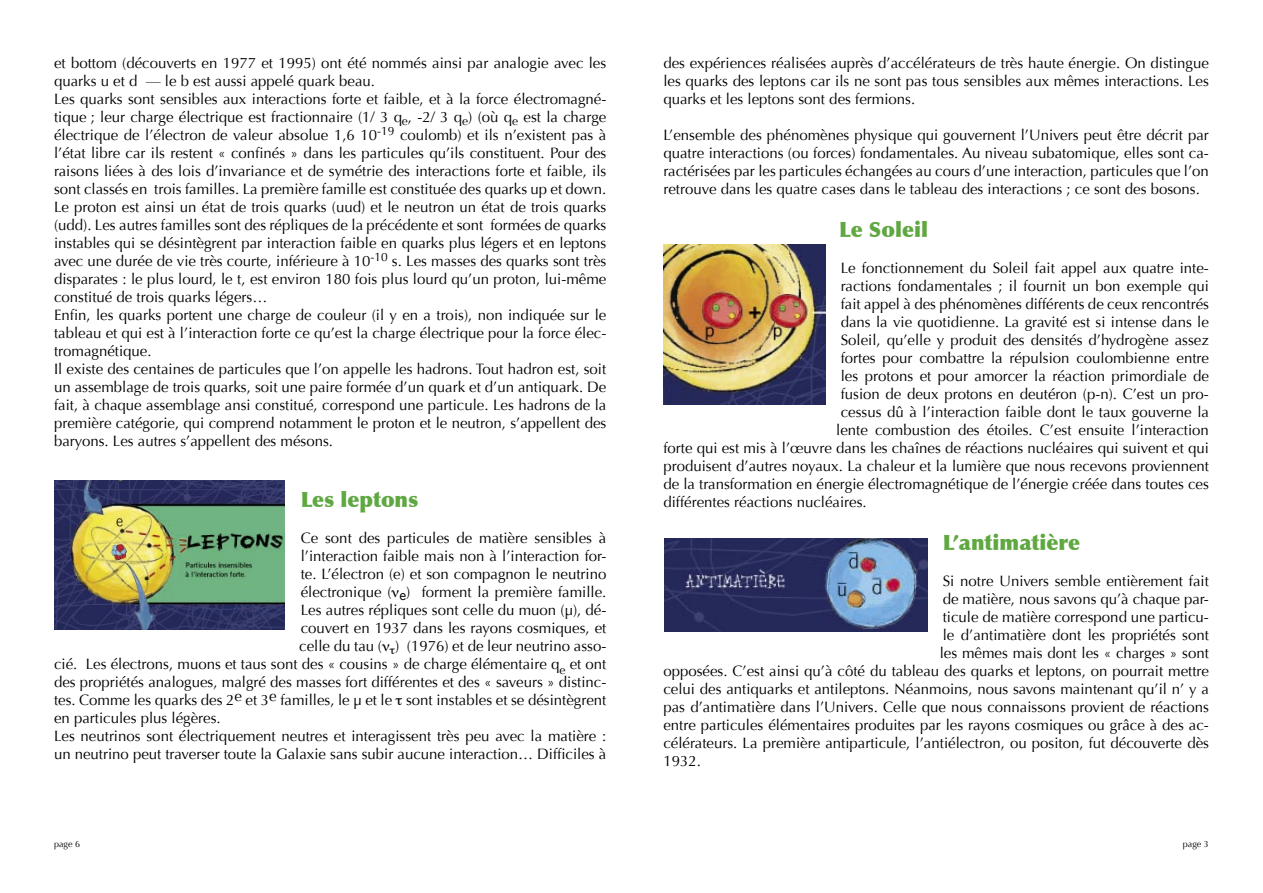
<style>
.page{position:relative;width:1263px;height:893px;background:#fff}
.page>*{position:absolute;margin:0;border:0;box-sizing:border-box;transform-origin:0 0}
.t1{font:900 21px "Optima";color:#5fa841}
.t2{font:15px/18px "Optima";color:#000;text-align:justify}
.t3{font:9px "Optima";color:#000}
</style>
<div class="page">
<img style="left:663px;top:245px;width:162px;height:160px">
<img style="left:665px;top:539px;width:262px;height:92px">
<img style="left:54px;top:481px;width:230px;height:148px">
<p class="t2" style="left:54px;top:54px;width:554px">et bottom (découverts en 1977 et 1995) ont été nommés ainsi par analogie avec les quarks u et d — le b est aussi appelé quark beau.</p>
<p class="t2" style="left:54px;top:90px;width:554px">Les quarks sont sensibles aux interactions forte et faible, et à la force électromagné&shy;tique ; leur charge électrique est fractionnaire (1/ 3 q<sub>e</sub>, -2/ 3 q<sub>e</sub>) (où q<sub>e</sub> est la charge électrique de l’électron de valeur absolue 1,6 10<sup>-19</sup> coulomb) et ils n’existent pas à l’état libre car ils restent « confinés » dans les particules qu’ils constituent. Pour des raisons liées à des lois d’invariance et de symétrie des interactions forte et faible, ils sont classés en trois familles. La première famille est constituée des quarks up et down.<br>Le proton est ainsi un état de trois quarks (uud) et le neutron un état de trois quarks (udd). Les autres familles sont des répliques de la précédente et sont formées de quarks instables qui se désintègrent par interaction faible en quarks plus légers et en leptons avec une durée de vie très courte, inférieure à 10<sup>-10</sup> s. Les masses des quarks sont très disparates : le plus lourd, le t, est environ 180 fois plus lourd qu’un proton, lui-même constitué de trois quarks légers…</p>
<p class="t2" style="left:54px;top:306px;width:554px">Enfin, les quarks portent une charge de couleur (il y en a trois), non indiquée sur le tableau et qui est à l’interaction forte ce qu’est la charge électrique pour la force élec&shy;tromagnétique.</p>
<p class="t2" style="left:54px;top:360px;width:554px">Il existe des centaines de particules que l’on appelle les hadrons. Tout hadron est, soit un assemblage de trois quarks, soit une paire formée d’un quark et d’un antiquark. De fait, à chaque assemblage ansi constitué, correspond une particule. Les hadrons de la première catégorie, qui comprend notamment le proton et le neutron, s’appellent des baryons. Les autres s’appellent des mésons.</p>
<p class="t1" style="left:301px;top:487px;width:119px">Les leptons</p>
<p class="t2" style="left:301px;top:529px;width:307px">Ce sont des particules de matière sensibles à</p>
<p class="t2" style="left:301px;top:547px;width:307px">l’interaction faible mais non à l’interaction for-</p>
<p class="t2" style="left:301px;top:565px;width:307px">te. L’électron (e) et son compagnon le neutrino</p>
<p class="t2" style="left:301px;top:583px;width:307px">électronique ( <sub>e</sub>) forment la première famille.</p>
<p class="t2" style="left:301px;top:601px;width:307px">Les autres répliques sont celle du muon (µ), dé-</p>
<p class="t2" style="left:301px;top:619px;width:307px">couvert en 1937 dans les rayons cosmiques, et</p>
<p class="t2" style="left:299px;top:637px;width:309px">celle du tau ( ) (1976) et de leur neutrino asso-</p>
<p class="t2" style="left:54px;top:655px;width:554px">cié. Les électrons, muons et taus sont des « cousins » de charge élémentaire q<sub>e</sub> et ont</p>
<p class="t2" style="left:54px;top:673px;width:554px">des propriétés analogues, malgré des masses fort différentes et des « saveurs » distinc-</p>
<p class="t2" style="left:54px;top:691px;width:554px">tes. Comme les quarks des 2e et 3e familles, le µ et le sont instables et se désintègrent</p>
<p class="t2" style="left:54px;top:709px;width:168px">en particules plus légères.</p>
<p class="t2" style="left:54px;top:727px;width:554px">Les neutrinos sont électriquement neutres et interagissent très peu avec la matière : un neutrino peut traverser toute la Galaxie sans subir aucune interaction… Difficiles à</p>
<p class="t2" style="left:663px;top:54px;width:547px">des expériences réalisées auprès d’accélérateurs de très haute énergie. On distingue les quarks des leptons car ils ne sont pas tous sensibles aux mêmes interactions. Les quarks et les leptons sont des fermions.</p>
<p class="t2" style="left:663px;top:126px;width:547px">L’ensemble des phénomènes physique qui gouvernent l’Univers peut être décrit par quatre interactions (ou forces) fondamentales. Au niveau subatomique, elles sont ca&shy;ractérisées par les particules échangées au cours d’une interaction, particules que l’on retrouve dans les quatre cases dans le tableau des interactions ; ce sont des bosons.</p>
<p class="t1" style="left:839px;top:217px;width:90px">Le Soleil</p>
<p class="t2" style="left:841px;top:259px;width:370px">Le fonctionnement du Soleil fait appel aux quatre inte-</p>
<p class="t2" style="left:841px;top:277px;width:370px">ractions fondamentales ; il fournit un bon exemple qui</p>
<p class="t2" style="left:841px;top:295px;width:370px">fait appel à des phénomènes différents de ceux rencontrés</p>
<p class="t2" style="left:841px;top:313px;width:370px">dans la vie quotidienne. La gravité est si intense dans le</p>
<p class="t2" style="left:841px;top:331px;width:370px">Soleil, qu’elle y produit des densités d’hydrogène assez</p>
<p class="t2" style="left:841px;top:349px;width:370px">fortes pour combattre la répulsion coulombienne entre</p>
<p class="t2" style="left:841px;top:367px;width:370px">les protons et pour amorcer la réaction primordiale de</p>
<p class="t2" style="left:841px;top:385px;width:370px">fusion de deux protons en deutéron (p-n). C’est un pro-</p>
<p class="t2" style="left:841px;top:403px;width:370px">cessus dû à l’interaction faible dont le taux gouverne la</p>
<p class="t2" style="left:836px;top:421px;width:374px">lente combustion des étoiles. C’est ensuite l’interaction</p>
<p class="t2" style="left:663px;top:439px;width:547px">forte qui est mis à l’œuvre dans les chaînes de réactions nucléaires qui suivent et qui</p>
<p class="t2" style="left:663px;top:457px;width:547px">produisent d’autres noyaux. La chaleur et la lumière que nous recevons proviennent</p>
<p class="t2" style="left:663px;top:475px;width:547px">de la transformation en énergie électromagnétique de l’énergie créée dans toutes ces</p>
<p class="t2" style="left:663px;top:493px;width:205px">différentes réactions nucléaires.</p>
<p class="t1" style="left:943px;top:530px;width:139px">L’antimatière</p>
<p class="t2" style="left:943px;top:572px;width:268px">Si notre Univers semble entièrement fait</p>
<p class="t2" style="left:943px;top:590px;width:268px">de matière, nous savons qu’à chaque par-</p>
<p class="t2" style="left:943px;top:608px;width:268px">ticule de matière correspond une particu-</p>
<p class="t2" style="left:943px;top:626px;width:268px">le d’antimatière dont les propriétés sont</p>
<p class="t2" style="left:940px;top:644px;width:271px">les mêmes mais dont les « charges » sont</p>
<p class="t2" style="left:663px;top:662px;width:547px">opposées. C’est ainsi qu’à côté du tableau des quarks et leptons, on pourrait mettre</p>
<p class="t2" style="left:663px;top:680px;width:547px">celui des antiquarks et antileptons. Néanmoins, nous savons maintenant qu’il n’ y a</p>
<p class="t2" style="left:663px;top:698px;width:547px">pas d’antimatière dans l’Univers. Celle que nous connaissons provient de réactions</p>
<p class="t2" style="left:663px;top:716px;width:547px">entre particules élémentaires produites par les rayons cosmiques ou grâce à des ac-</p>
<p class="t2" style="left:663px;top:734px;width:547px">célérateurs. La première antiparticule, l’antiélectron, ou positon, fut découverte dès</p>
<p class="t2" style="left:663px;top:752px;width:39px">1932.</p>
<p class="t3" style="left:54px;top:839px;width:28px">page 6</p>
<p class="t3" style="left:1183px;top:839px;width:28px">page 3</p>
</div>
